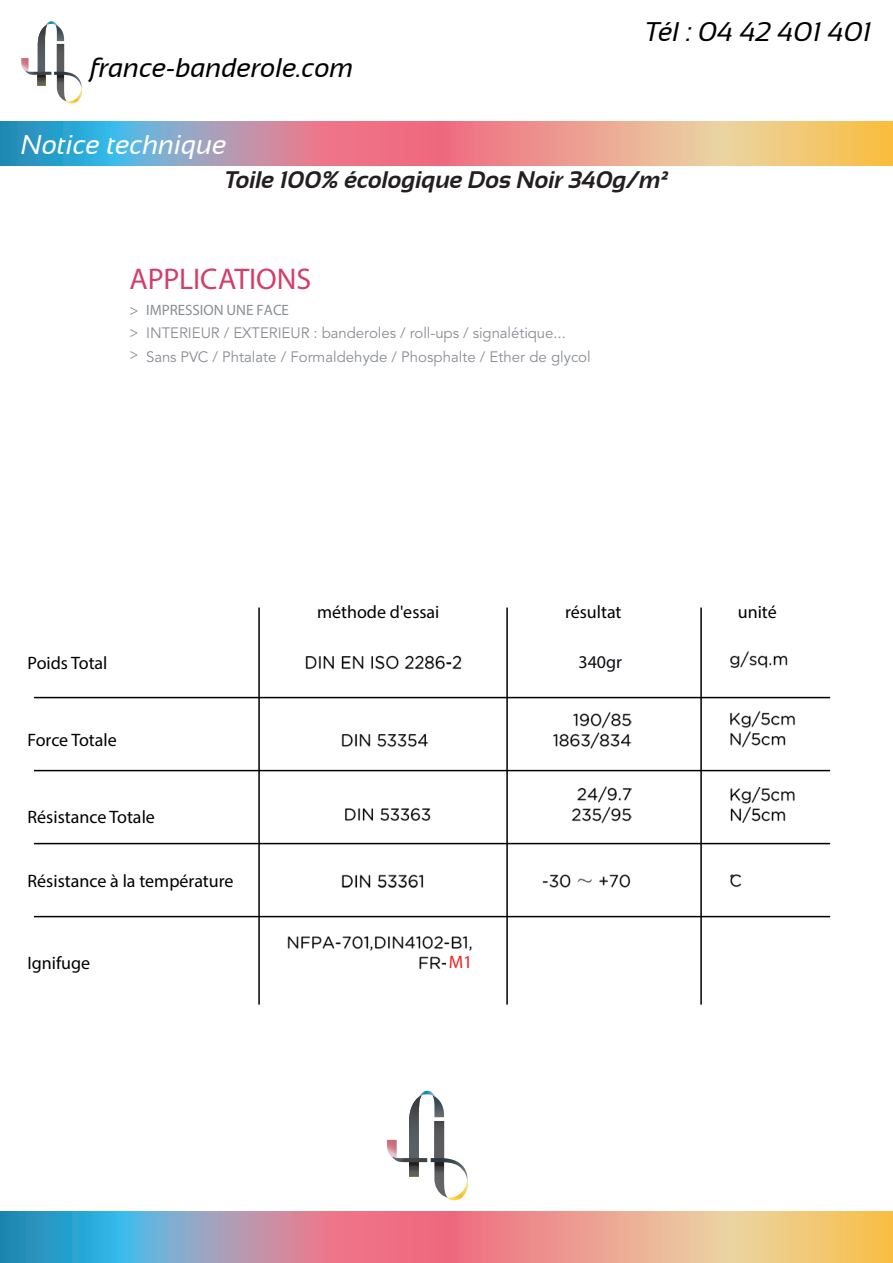
<style>
.page{position:relative;width:893px;height:1263px;background:#fff}
.page>*{position:absolute;margin:0;border:0;box-sizing:border-box;transform-origin:0 0}
.t1{font:900 30px "Arquitecta";color:#d43f6a}
.t2{font:italic 27px "Sansation";color:#000}
.t3{font:italic 27px "Sansation";color:#fff}
.t4{font:italic 700 24px "Sansation";color:#231f20}
.t5{font:18px "Myriad Pro";color:#000}
.t6{font:18px "Myriad Pro";color:#0e0b10}
.t7{font:18px "Myriad Pro";color:#eb2225}
.t8{font:15px/23.7px "Avenir LT Std";letter-spacing:-.005em;color:#8a8e94}
.t9{font:900 15px "Arquitecta";letter-spacing:-.005em;color:#8a8e94}
.s1{font-family:"Arquitecta";font-weight:900}
</style>
<div class="page">
<svg style="left:0;top:121px;width:893px;height:45px;background:#c4a09a"></svg>
<svg style="left:21px;top:21px;width:61px;height:83px"></svg>
<svg style="left:0;top:1212px;width:893px;height:51px;background:#c29f9b"></svg>
<svg style="left:387px;top:1091px;width:81px;height:109px"></svg>
<img style="left:305px;top:655px;width:157px;height:15px">
<img style="left:730px;top:651px;width:58px;height:17px">
<img style="left:341px;top:733px;width:87px;height:14px">
<img style="left:553px;top:711px;width:78px;height:38px">
<img style="left:730px;top:710px;width:65px;height:38px">
<img style="left:345px;top:807px;width:86px;height:14px">
<img style="left:571px;top:786px;width:60px;height:38px">
<img style="left:730px;top:787px;width:65px;height:36px">
<img style="left:341px;top:874px;width:83px;height:14px">
<img style="left:542px;top:874px;width:89px;height:14px">
<img style="left:730px;top:874px;width:12px;height:14px">
<img style="left:287px;top:936px;width:185px;height:34px">
<hr style="left:34px;top:697px;width:796px;height:1px;background:#000">
<hr style="left:34px;top:770px;width:796px;height:1px;background:#000">
<hr style="left:34px;top:843px;width:796px;height:1px;background:#000">
<hr style="left:34px;top:916px;width:796px;height:1px;background:#000">
<hr style="left:258px;top:607px;width:2px;height:397px;background:#000">
<hr style="left:506px;top:607px;width:2px;height:397px;background:#000">
<hr style="left:700px;top:607px;width:2px;height:397px;background:#000">
<div style="left:447px;top:956px;width:29px;height:16px;background:#fff"></div>
<h2 class="t2" style="left:90px;top:52px;width:265px">france-banderole.com</h2>
<h2 class="t3" style="left:21px;top:129px;width:207px">Notice technique</h2>
<h2 class="t2" style="left:645px;top:16px;width:228px">Tél : 04 42 401 401</h2>
<h3 class="t4" style="left:225px;top:166px;width:444px">Toile 100% écologique Dos Noir 340g/m²</h3>
<h1 class="t1" style="left:129px;top:260px;width:183px">APPLICATIONS</h1>
<p class="t9" style="left:129px;top:300px;width:161px">&gt; IMPRESSION UNE FACE</p>
<p class="t8" style="left:129px;top:321px;width:463px"><span class="s1">&gt;</span> INTERIEUR / EXTERIEUR : banderoles / roll-ups / signalétique...<br><sup>&gt;</sup> Sans PVC / Phtalate / Formaldehyde / Phosphalte / Ether de glycol</p>
<p class="t5" style="left:28px;top:652px;width:82px">Poids Total</p>
<p class="t5" style="left:28px;top:729px;width:91px">Force Totale</p>
<p class="t5" style="left:28px;top:805px;width:129px">Résistance Totale</p>
<p class="t5" style="left:28px;top:870px;width:208px">Résistance à la température</p>
<p class="t5" style="left:317px;top:601px;width:124px">méthode d'essai</p>
<p class="t5" style="left:565px;top:601px;width:58px">résultat</p>
<p class="t5" style="left:738px;top:601px;width:40px">unité</p>
<p class="t6" style="left:578px;top:650px;width:45px">340gr</p>
<p class="t5" style="left:28px;top:952px;width:64px">Ignifuge</p>
<p class="t7" style="left:449px;top:951px;width:25px">M1</p>
</div>
